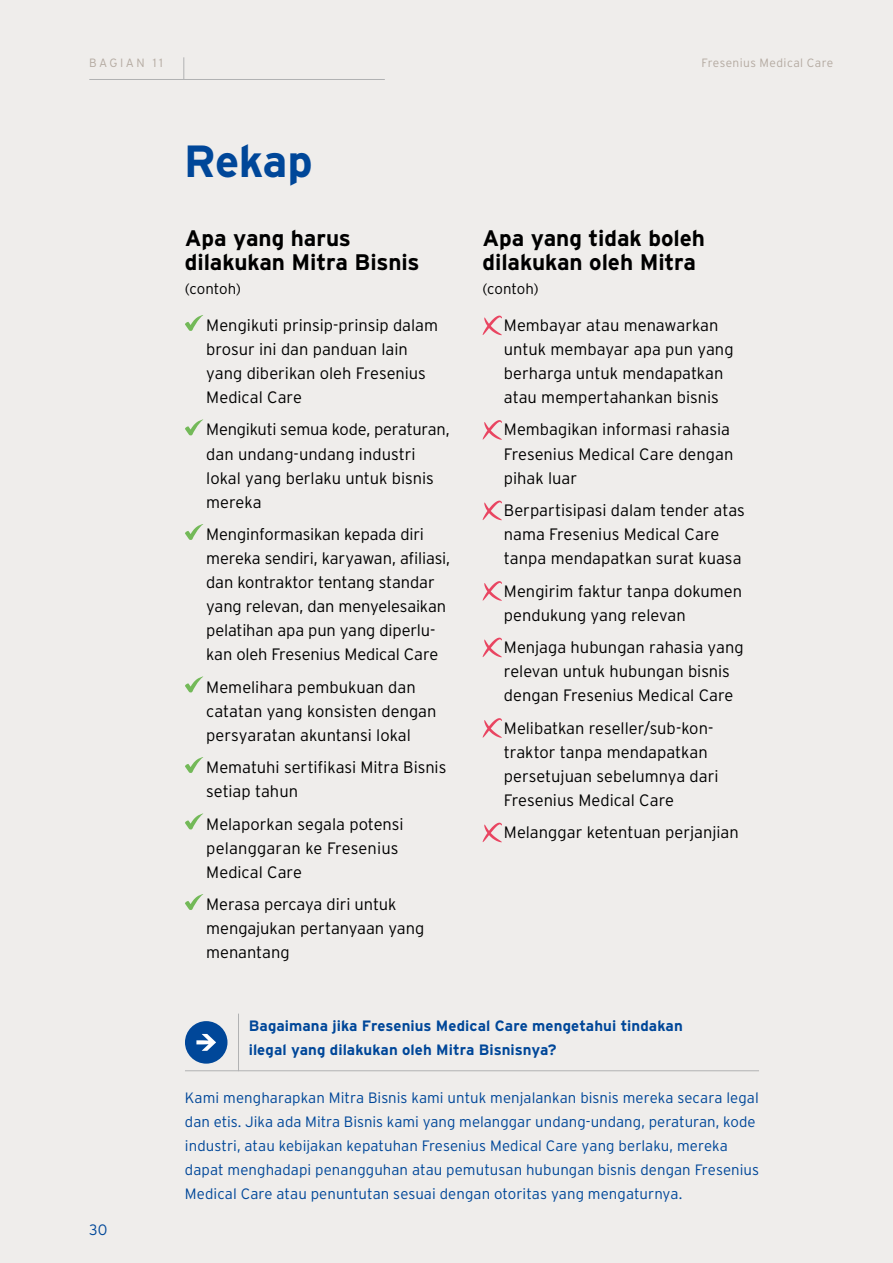
<style>
.page{position:relative;width:893px;height:1263px;background:#efedeb}
.page>*{position:absolute;margin:0;border:0;box-sizing:border-box;transform-origin:0 0}
.t1{font:700 45px "Interstate";letter-spacing:-.015em;color:#004799}
.t2{font:700 22.5px/24px "Interstate";letter-spacing:-.005em;color:#000}
.t3{font:300 16.5px/24px "Interstate";color:#000}
.t4{font:300 15px/24px "Interstate";letter-spacing:.005em;color:#004799}
.t5{font:700 15px/24px "Interstate";letter-spacing:.005em;color:#004799}
.t6{font:300 15px "Interstate";color:#000}
.t7{font:300 12px "Interstate";letter-spacing:.035em;color:#b4aaa1}
.t8{font:300 12px "Interstate";letter-spacing:.21em;color:#b4aaa1}
</style>
<div class="page">
<svg style="left:185px;top:315px;width:18px;height:16px"></svg>
<svg style="left:185px;top:419px;width:18px;height:17px"></svg>
<svg style="left:185px;top:524px;width:18px;height:16px"></svg>
<svg style="left:185px;top:676px;width:18px;height:17px"></svg>
<svg style="left:185px;top:757px;width:18px;height:16px"></svg>
<svg style="left:185px;top:813px;width:18px;height:17px"></svg>
<svg style="left:185px;top:894px;width:18px;height:16px"></svg>
<svg style="left:482px;top:316px;width:20px;height:19px"></svg>
<svg style="left:482px;top:420px;width:20px;height:20px"></svg>
<svg style="left:482px;top:501px;width:20px;height:19px"></svg>
<svg style="left:482px;top:581px;width:20px;height:20px"></svg>
<svg style="left:482px;top:638px;width:20px;height:19px"></svg>
<svg style="left:482px;top:718px;width:20px;height:20px"></svg>
<svg style="left:482px;top:823px;width:20px;height:19px"></svg>
<div style="left:185px;top:1021px;width:42px;height:43px;background:#004799;border-radius:50%"></div>
<svg style="left:196px;top:1034px;width:20px;height:17px"></svg>
<hr style="left:238px;top:1013px;width:1px;height:58px;background:#b1b2b3">
<hr style="left:185px;top:1070px;width:574px;height:1px;background:#b1b2b3">
<hr style="left:89px;top:79px;width:296px;height:1px;background:#b1b2b3">
<svg style="left:183px;top:57px;width:1px;height:22px"></svg>
<p class="t8" style="left:89px;top:55px;width:75px">BAGIAN 11</p>
<p class="t7" style="left:702px;top:55px;width:133px">Fresenius Medical Care</p>
<h1 class="t1" style="left:184px;top:128px;width:130px">Rekap</h1>
<h2 class="t2" style="left:185px;top:225px;width:236px">Apa yang harus dilakukan Mitra Bisnis</h2>
<p class="t6" style="left:185px;top:280px;width:58px">(contoh)</p>
<p class="t3" style="left:206px;top:313px;width:233px">Mengikuti prinsip-prinsip dalam brosur ini dan panduan lain yang diberikan oleh Fresenius<br>Medical Care</p>
<p class="t3" style="left:206px;top:417px;width:245px">Mengikuti semua kode, peraturan, dan undang-undang industri lokal yang berlaku untuk bisnis mereka</p>
<p class="t3" style="left:206px;top:522px;width:245px">Menginformasikan kepada diri mereka sendiri, karyawan, afiliasi, dan kontraktor tentang standar yang relevan, dan menyelesaikan pelatihan apa pun yang diperlu&shy;kan oleh Fresenius Medical Care</p>
<p class="t3" style="left:206px;top:675px;width:232px">Memelihara pembukuan dan catatan yang konsisten dengan persyaratan akuntansi lokal</p>
<p class="t3" style="left:206px;top:755px;width:242px">Mematuhi sertifikasi Mitra Bisnis setiap tahun</p>
<p class="t3" style="left:206px;top:812px;width:199px">Melaporkan segala potensi pelanggaran ke Fresenius<br>Medical Care</p>
<p class="t3" style="left:206px;top:892px;width:220px">Merasa percaya diri untuk mengajukan pertanyaan yang menantang</p>
<h2 class="t2" style="left:483px;top:225px;width:224px">Apa yang tidak boleh dilakukan oleh Mitra</h2>
<p class="t6" style="left:483px;top:280px;width:58px">(contoh)</p>
<p class="t3" style="left:504px;top:313px;width:231px">Membayar atau menawarkan untuk membayar apa pun yang berharga untuk mendapatkan atau mempertahankan bisnis</p>
<p class="t3" style="left:504px;top:417px;width:231px">Membagikan informasi rahasia<br>Fresenius Medical Care dengan pihak luar</p>
<p class="t3" style="left:504px;top:498px;width:243px">Berpartisipasi dalam tender atas nama Fresenius Medical Care tanpa mendapatkan surat kuasa</p>
<p class="t3" style="left:504px;top:579px;width:240px">Mengirim faktur tanpa dokumen pendukung yang relevan</p>
<p class="t3" style="left:504px;top:635px;width:241px">Menjaga hubungan rahasia yang relevan untuk hubungan bisnis dengan Fresenius Medical Care</p>
<p class="t3" style="left:504px;top:716px;width:216px">Melibatkan reseller/sub-kon&shy;traktor tanpa mendapatkan persetujuan sebelumnya dari<br>Fresenius Medical Care</p>
<p class="t3" style="left:504px;top:820px;width:236px">Melanggar ketentuan perjanjian</p>
<p class="t4" style="left:89px;top:1218px;width:20px">30</p>
<p class="t5" style="left:249px;top:1013px;width:436px">Bagaimana jika Fresenius Medical Care mengetahui tindakan ilegal yang dilakukan oleh Mitra Bisnisnya?</p>
<p class="t4" style="left:185px;top:1086px;width:576px">Kami mengharapkan Mitra Bisnis kami untuk menjalankan bisnis mereka secara legal dan etis. Jika ada Mitra Bisnis kami yang melanggar undang-undang, peraturan, kode industri, atau kebijakan kepatuhan Fresenius Medical Care yang berlaku, mereka dapat menghadapi penangguhan atau pemutusan hubungan bisnis dengan Fresenius Medical Care atau penuntutan sesuai dengan otoritas yang mengaturnya.</p>
</div>
